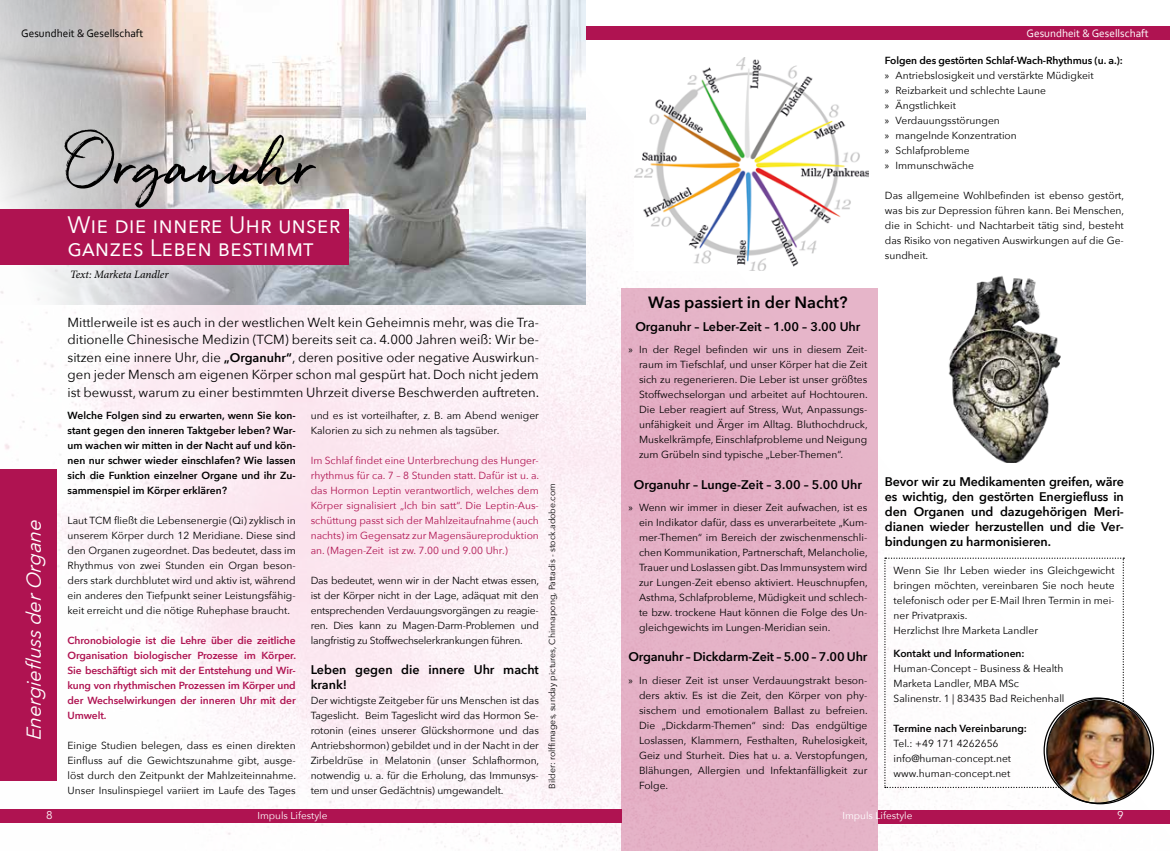
<style>
.page{position:relative;width:1170px;height:851px;background:#fff}
.page>*{position:absolute;margin:0;border:0;box-sizing:border-box;transform-origin:0 0}
.t1{font:55px "Quickbrush";color:#000}
.t2{font:23.75px/22.5px "Avenir Next";color:#fff}
.t3{font:italic 20px "Avenir Next";color:#fff}
.t4{font:600 16.25px "Avenir Next";color:#000}
.t5{font:13.12px/17.5px "Avenir Next";color:#000;text-align:justify}
.t6{font:600 12.5px/15px "Avenir Next";letter-spacing:-.01em;color:#000}
.t7{font:11.25px "Corbel";color:#fff}
.t8{font:11.25px "Corbel";color:#000}
.t9{font:italic 11.25px "Minion Pro";letter-spacing:-.005em;color:#000}
.t10{font:11.25px "Avenir Next";color:#fff}
.t11{font:10.25px/15px "Avenir Next";color:#000;text-align:justify}
.t12{font:10.25px/15px "Avenir Next";color:#af1351;text-align:justify}
.t13{font:600 10.25px/15px "Avenir Next";color:#000;text-align:justify}
.t14{font:600 10.25px/15px "Avenir Next";letter-spacing:-.01em;color:#af1351;text-align:justify}
.t15{font:10px "Avenir Next";color:#fff}
.t16{font:8.75px "Avenir Next";color:#000}
.s1{font-weight:600;font-size:12.5px}
.s2{font-family:"Myriad Pro"}
.s3{font-weight:600}
</style>
<div class="page">
<img style="left:0;top:0;width:1169px;height:850px">
<div style="left:0;top:809px;width:621px;height:13px;background:#af1351"></div>
<div style="left:585px;top:26px;width:584px;height:13px;background:#af1351"></div>
<div style="left:878px;top:810px;width:291px;height:13px;background:#af1351"></div>
<div style="left:621px;top:288px;width:257px;height:562px;background:#e4b2c7"></div>
<img style="left:0;top:0;width:585px;height:305px">
<div style="left:0;top:469px;width:56px;height:311px;background:#af1351"></div>
<img style="left:884px;top:274px;width:238px;height:189px">
<img style="left:634px;top:57px;width:234px;height:213px">
<svg style="left:884px;top:557px;width:240px;height:231px"></svg>
<img style="left:1045px;top:699px;width:107px;height:106px">
<div style="left:0;top:210px;width:348px;height:55px;background:#af1351"></div>
<p class="t8" style="left:21px;top:26px;width:124px">Gesundheit &amp; Gesellschaft</p>
<h3 class="t3" style="left:17px;top:740px;width:225px;rotate:-90deg">Energiefluss der Organe</h3>
<h1 class="t1" style="left:68px;top:131px;width:251px">Organuhr</h1>
<h2 class="t2" style="left:68px;top:212px;width:274px">Wie die innere Uhr unser ganzes Leben bestimmt</h2>
<p class="t9" style="left:70px;top:266px;width:100px">Text: Marketa Landler</p>
<p class="t5" style="left:68px;top:313px;width:473px">Mittlerweile ist es auch in der westlichen Welt kein Geheimnis mehr, was die Tra&shy;ditionelle Chinesische Medizin (TCM) bereits seit ca. 4.000 Jahren weiß: Wir be&shy;sitzen eine innere Uhr, die <span class="s1">„Organuhr“</span>, deren positive oder negative Auswirkun&shy;gen jeder Mensch am eigenen Körper schon mal gespürt hat. Doch nicht jedem ist bewusst, warum zu einer bestimmten Uhrzeit diverse Beschwerden auftreten.</p>
<p class="t13" style="left:68px;top:407px;width:230px">Welche Folgen sind zu erwarten, wenn Sie kon&shy;stant gegen den inneren Taktgeber leben? War&shy;um wachen wir mitten in der Nacht auf und kön&shy;nen nur schwer wieder einschlafen? Wie lassen sich die Funktion einzelner Organe und ihr Zu&shy;sammenspiel im Körper erklären?</p>
<p class="t11" style="left:68px;top:512px;width:230px">Laut TCM fließt die Lebensenergie (Qi) zyklisch in unserem Körper durch 12 Meridiane. Diese sind den Organen zugeordnet. Das bedeutet, dass im Rhythmus von zwei Stunden ein Organ beson&shy;ders stark durchblutet wird und aktiv ist, während ein anderes den Tiefpunkt seiner Leistungsfähig&shy;keit erreicht und die nötige Ruhephase braucht.</p>
<p class="t14" style="left:68px;top:632px;width:230px">Chronobiologie ist die Lehre über die zeitliche Organisation biologischer Prozesse im Körper.<br>Sie beschäftigt sich mit der Entstehung und Wir&shy;kung von rhythmischen Prozessen im Körper und der Wechselwirkungen der inneren Uhr mit der Umwelt.</p>
<p class="t11" style="left:68px;top:737px;width:230px">Einige Studien belegen, dass es einen direkten Einfluss auf die Gewichtszunahme gibt, ausge&shy;löst durch den Zeitpunkt der Mahlzeiteinnahme.<br>Unser Insulinspiegel variiert im Laufe des Tages</p>
<p class="t11" style="left:311px;top:407px;width:230px">und es ist vorteilhafter, z. B. am Abend weniger<br>Kalorien zu sich zu nehmen als tagsüber.</p>
<p class="t12" style="left:311px;top:452px;width:230px">Im Schlaf findet eine Unterbrechung des Hunger&shy;rhythmus für ca. 7 – 8 Stunden statt. Dafür ist u. a. das Hormon Leptin verantwortlich, welches dem Körper signalisiert „Ich bin satt“. Die Leptin-Aus&shy;schüttung passt sich der Mahlzeitaufnahme (auch nachts) im Gegensatz zur Magensäureproduktion an. (Magen-Zeit ist zw. 7.00 und 9.00 Uhr.)</p>
<p class="t11" style="left:311px;top:572px;width:230px">Das bedeutet, wenn wir in der Nacht etwas essen, ist der Körper nicht in der Lage, adäquat mit den entsprechenden Verdauungsvorgängen zu reagie&shy;ren. Dies kann zu Magen-Darm-Problemen und langfristig zu Stoffwechselerkrankungen führen.</p>
<p class="t6" style="left:311px;top:662px;width:230px">Leben gegen die innere Uhr macht krank!</p>
<p class="t11" style="left:311px;top:692px;width:230px">Der wichtigste Zeitgeber für uns Menschen ist das Tageslicht. Beim Tageslicht wird das Hormon Se&shy;rotonin (eines unserer Glückshormone und das Antriebshormon) gebildet und in der Nacht in der Zirbeldrüse in Melatonin (unser Schlafhormon, notwendig u. a. für die Erholung, das Immunsys&shy;tem und unser Gedächtnis) umgewandelt.</p>
<p class="t16" style="left:544px;top:788px;width:307px;rotate:-90deg">Bilder: rolffimages, sunday pictures, Chinnapong, Pattadis - stock.adobe.com</p>
<h3 class="t4" style="left:648px;top:289px;width:201px">Was passiert in der Nacht?</h3>
<p class="t6" style="left:635px;top:318px;width:227px">Organuhr – Leber-Zeit – 1.00 – 3.00 Uhr</p>
<p class="t11" style="left:639px;top:342px;width:230px;text-indent:-11px"><span class="s2">»</span> In der Regel befinden wir uns in diesem Zeit&shy;raum im Tiefschlaf, und unser Körper hat die Zeit sich zu regenerieren. Die Leber ist unser größtes Stoffwechselorgan und arbeitet auf Hochtouren.<br>Die Leber reagiert auf Stress, Wut, Anpassungs&shy;unfähigkeit und Ärger im Alltag. Bluthochdruck, Muskelkrämpfe, Einschlafprobleme und Neigung zum Grübeln sind typische „Leber-Themen“.</p>
<p class="t6" style="left:633px;top:476px;width:230px">Organuhr – Lunge-Zeit – 3.00 – 5.00 Uhr</p>
<p class="t11" style="left:639px;top:499px;width:230px;text-indent:-11px"><span class="s2">»</span> Wenn wir immer in dieser Zeit aufwachen, ist es ein Indikator dafür, dass es unverarbeitete „Kum&shy;mer-Themen“ im Bereich der zwischenmenschli&shy;chen Kommunikation, Partnerschaft, Melancholie, Trauer und Loslassen gibt. Das Immunsystem wird zur Lungen-Zeit ebenso aktiviert. Heuschnupfen, Asthma, Schlafprobleme, Müdigkeit und schlech&shy;te bzw. trockene Haut können die Folge des Un&shy;gleichgewichts im Lungen-Meridian sein.</p>
<p class="t6" style="left:628px;top:648px;width:240px">Organuhr – Dickdarm-Zeit – 5.00 – 7.00 Uhr</p>
<p class="t11" style="left:639px;top:672px;width:230px;text-indent:-11px"><span class="s2">»</span> In dieser Zeit ist unser Verdauungstrakt beson&shy;ders aktiv. Es ist die Zeit, den Körper von phy&shy;sischem und emotionalem Ballast zu befreien.<br>Die „Dickdarm-Themen“ sind: Das endgültige Loslassen, Klammern, Festhalten, Ruhelosigkeit, Geiz und Sturheit. Dies hat u. a. Verstopfungen, Blähungen, Allergien und Infektanfälligkeit zur Folge.</p>
<p class="t7" style="left:1026px;top:26px;width:124px">Gesundheit &amp; Gesellschaft</p>
<p class="t11" style="left:884px;top:53px;width:239px;text-align:left"><span class="s3">Folgen des gestörten Schlaf-Wach-Rhythmus (u. a.): </span><span class="s2">»</span> Antriebslosigkeit und verstärkte Müdigkeit<br><span class="s2">»</span> Reizbarkeit und schlechte Laune<br><span class="s2">»</span> Ängstlichkeit<br><span class="s2">»</span> Verdauungsstörungen<br><span class="s2">»</span> mangelnde Konzentration<br><span class="s2">»</span> Schlafprobleme<br><span class="s2">»</span> Immunschwäche</p>
<p class="t11" style="left:884px;top:188px;width:241px">Das allgemeine Wohlbefinden ist ebenso gestört, was bis zur Depression führen kann. Bei Menschen, die in Schicht- und Nachtarbeit tätig sind, besteht das Risiko von negativen Auswirkungen auf die Ge&shy;sundheit.</p>
<p class="t6" style="left:884px;top:473px;width:240px;text-align:justify">Bevor wir zu Medikamenten greifen, wäre es wichtig, den gestörten Energiefluss in den Organen und dazugehörigen Meri&shy;dianen wieder herzustellen und die Ver&shy;bindungen zu harmonisieren.</p>
<p class="t11" style="left:893px;top:562px;width:222px;text-align:left">Wenn Sie Ihr Leben wieder ins Gleichgewicht bringen möchten, vereinbaren Sie noch heute telefonisch oder per E-Mail Ihren Termin in mei&shy;ner Privatpraxis.<br>Herzlichst Ihre Marketa Landler</p>
<p class="t13" style="left:893px;top:645px;width:132px">Kontakt und Informationen:</p>
<p class="t11" style="left:893px;top:660px;width:172px;text-align:left">Human-Concept – Business &amp; Health<br>Marketa Landler, MBA MSc<br>Salinenstr. 1 | 83435 Bad Reichenhall</p>
<p class="t13" style="left:893px;top:720px;width:135px">Termine nach Vereinbarung:</p>
<p class="t11" style="left:893px;top:735px;width:119px;text-align:left">Tel.: +49 171 4262656 info@human-concept.net www.human-concept.net</p>
<p class="t10" style="left:46px;top:805px;width:8px">8</p>
<p class="t15" style="left:257px;top:806px;width:72px">Impuls Lifestyle</p>
<p class="t15" style="left:842px;top:806px;width:72px">Impuls Lifestyle</p>
<p class="t10" style="left:1116px;top:805px;width:8px">9</p>
</div>
